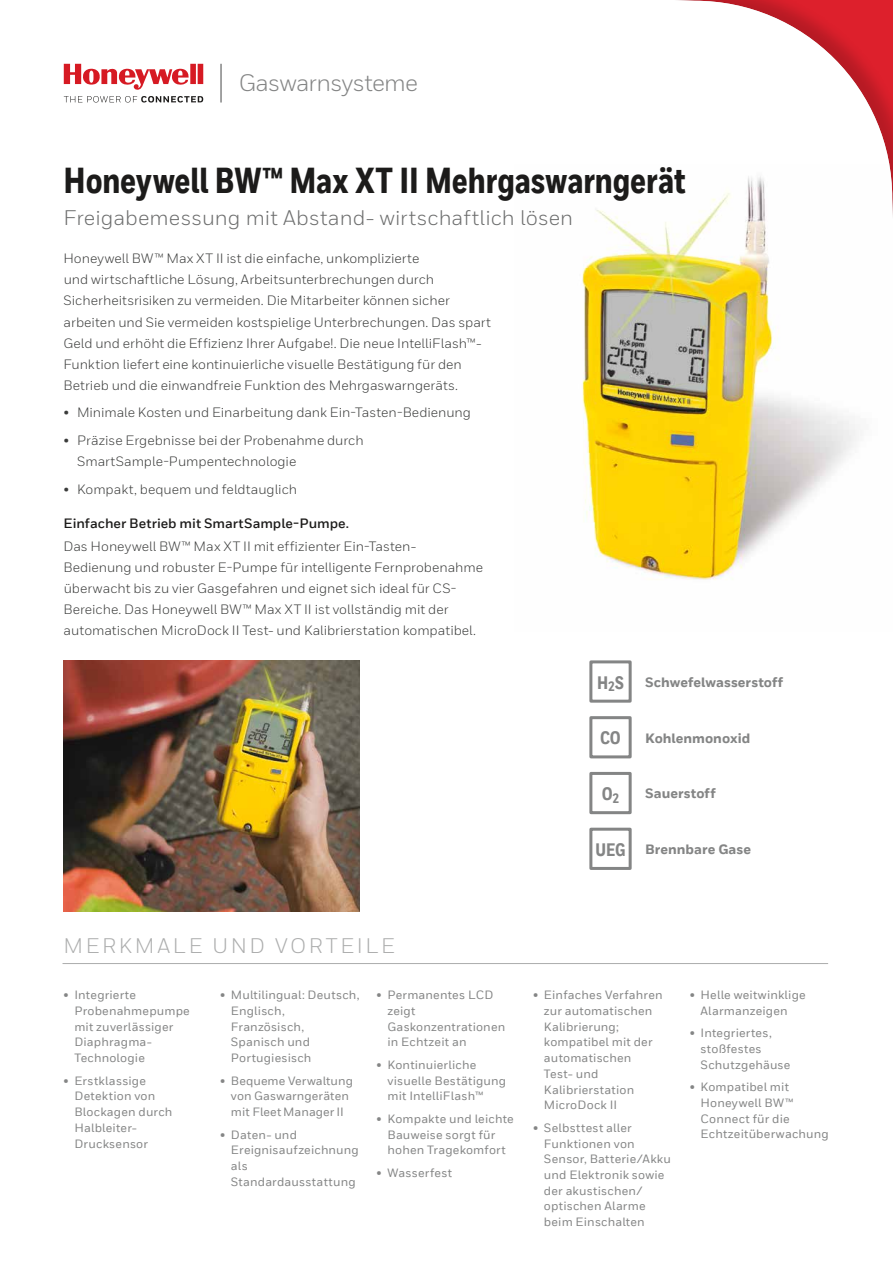
<style>
.page{position:relative;width:893px;height:1263px;background:#fff}
.page>*{position:absolute;margin:0;border:0;box-sizing:border-box;transform-origin:0 0}
.t1{font:800 36px "Honeywell Cond TT";letter-spacing:-.005em;color:#1c1b1a}
.t2{font:23.7px "Honeywell Sans TT";letter-spacing:-.025em;color:#848585}
.t3{font:21px "Honeywell Sans TT";letter-spacing:.005em;color:#6d6e6e}
.t4{font:21px "Honeywell Sans TT";letter-spacing:.125em;color:#acadad}
.t5{font:800 18px "Honeywell Cond TT";color:#848585}
.t6{font:13.5px/21px "Honeywell Sans TT";color:#3a3b3a}
.t7{font:800 13.5px "Honeywell Sans TT";color:#848585}
.t8{font:700 13.5px "Honeywell Sans TT";color:#1c1b1a}
.t9{font:500 12px/15.8px "Honeywell Sans TT";letter-spacing:.015em;color:#848585}
</style>
<div class="page">
<hr style="left:220px;top:64px;width:2px;height:39px;background:#848585">
<svg style="left:64px;top:64px;width:139px;height:26px"></svg>
<svg style="left:64px;top:96px;width:139px;height:7px"></svg>
<div style="left:307px;top:0;width:586px;height:586px;background:#1c1b1a;opacity:.2"></div>
<img style="left:64px;top:660px;width:296px;height:251px">
<hr style="left:63px;top:963px;width:765px;height:1px;background:#acadad">
<div style="left:589px;top:660px;width:43px;height:43px;border:3px solid #848585"></div>
<div style="left:589px;top:772px;width:43px;height:42px;border:3px solid #848585"></div>
<div style="left:589px;top:828px;width:43px;height:42px;border:3px solid #848585"></div>
<div style="left:589px;top:716px;width:43px;height:42px;border:3px solid #848585"></div>
<h2 class="t2" style="left:239px;top:69px;width:181px">Gaswarnsysteme</h2>
<h1 class="t1" style="left:64px;top:159px;width:624px">Honeywell BW™ Max XT II Mehrgaswarngerät</h1>
<h3 class="t3" style="left:64px;top:205px;width:511px">Freigabemessung mit Abstand- wirtschaftlich lösen</h3>
<p class="t6" style="left:63px;top:248px;width:429px">Honeywell BW™ Max XT II ist die einfache, unkomplizierte<br>und wirtschaftliche Lösung, Arbeitsunterbrechungen durch Sicherheitsrisiken zu vermeiden. Die Mitarbeiter können sicher arbeiten und Sie vermeiden kostspielige Unterbrechungen. Das spart Geld und erhöht die Effizienz Ihrer Aufgabe!. Die neue IntelliFlash™- Funktion liefert eine kontinuierliche visuelle Bestätigung für den Betrieb und die einwandfreie Funktion des Mehrgaswarngeräts.</p>
<p class="t6" style="left:64px;top:402px;width:409px">• Minimale Kosten und Einarbeitung dank Ein-Tasten-Bedienung</p>
<p class="t6" style="left:77px;top:430px;width:288px;text-indent:-14px">• Präzise Ergebnisse bei der Probenahme durch<br>SmartSample-Pumpentechnologie</p>
<p class="t6" style="left:64px;top:479px;width:235px">• Kompakt, bequem und feldtauglich</p>
<p class="t8" style="left:64px;top:515px;width:287px">Einfacher Betrieb mit SmartSample-Pumpe.</p>
<p class="t6" style="left:63px;top:536px;width:421px">Das Honeywell BW™ Max XT II mit effizienter Ein-Tasten-Bedienung und robuster E-Pumpe für intelligente Fernprobenahme überwacht bis zu vier Gasgefahren und eignet sich ideal für CS-Bereiche. Das Honeywell BW™ Max XT II ist vollständig mit der automatischen MicroDock II Test- und Kalibrierstation kompatibel.</p>
<h3 class="t5" style="left:597px;top:671px;width:28px">H<sub>2</sub>S</h3>
<p class="t7" style="left:645px;top:674px;width:140px">Schwefelwasserstoff</p>
<h3 class="t5" style="left:600px;top:727px;width:22px">CO</h3>
<p class="t7" style="left:645px;top:729px;width:107px">Kohlenmonoxid</p>
<h3 class="t5" style="left:602px;top:783px;width:19px">O<sub>2</sub></h3>
<p class="t7" style="left:645px;top:785px;width:72px">Sauerstoff</p>
<h3 class="t5" style="left:596px;top:838px;width:31px">UEG</h3>
<p class="t7" style="left:645px;top:841px;width:107px">Brennbare Gase</p>
<h3 class="t4" style="left:64px;top:933px;width:333px">MERKMALE UND VORTEILE</h3>
<p class="t9" style="left:74px;top:987px;width:117px;text-indent:-11px">• Integrierte<br>Probenahmepumpe mit zuverlässiger<br>Diaphragma-<br>Technologie</p>
<p class="t9" style="left:74px;top:1073px;width:100px;text-indent:-11px">• Erstklassige<br>Detektion von<br>Blockagen durch<br>Halbleiter-<br>Drucksensor</p>
<p class="t9" style="left:387px;top:987px;width:119px;text-indent:-11px">• Permanentes LCD zeigt<br>Gaskonzentrationen in Echtzeit an</p>
<p class="t9" style="left:387px;top:1057px;width:120px;text-indent:-11px">• Kontinuierliche visuelle Bestätigung mit IntelliFlash™</p>
<p class="t9" style="left:387px;top:1111px;width:128px;text-indent:-11px">• Kompakte und leichte<br>Bauweise sorgt für hohen Tragekomfort</p>
<p class="t9" style="left:377px;top:1165px;width:77px">• Wasserfest</p>
<p class="t9" style="left:231px;top:987px;width:130px;text-indent:-11px">• Multilingual: Deutsch,<br>Englisch,<br>Französisch,<br>Spanisch und<br>Portugiesisch</p>
<p class="t9" style="left:220px;top:1073px;width:134px;text-align:center">• Bequeme Verwaltung von Gaswarngeräten mit Fleet Manager II</p>
<p class="t9" style="left:231px;top:1127px;width:129px;text-indent:-11px">• Daten- und<br>Ereignisaufzeichnung als<br>Standardausstattung</p>
<p class="t9" style="left:544px;top:987px;width:120px;text-indent:-11px">• Einfaches Verfahren zur automatischen<br>Kalibrierung; kompatibel mit der automatischen<br>Test- und<br>Kalibrierstation<br>MicroDock II</p>
<p class="t9" style="left:544px;top:1120px;width:129px;text-indent:-11px">• Selbsttest aller<br>Funktionen von<br>Sensor, Batterie/Akku und Elektronik sowie der akustischen/ optischen Alarme beim Einschalten</p>
<p class="t9" style="left:700px;top:987px;width:107px;text-indent:-11px">• Helle weitwinklige<br>Alarmanzeigen</p>
<p class="t9" style="left:700px;top:1025px;width:91px;text-indent:-11px">• Integriertes, stoßfestes<br>Schutzgehäuse</p>
<p class="t9" style="left:700px;top:1079px;width:130px;text-indent:-11px">• Kompatibel mit<br>Honeywell BW™<br>Connect für die<br>Echtzeitüberwachung</p>
</div>
